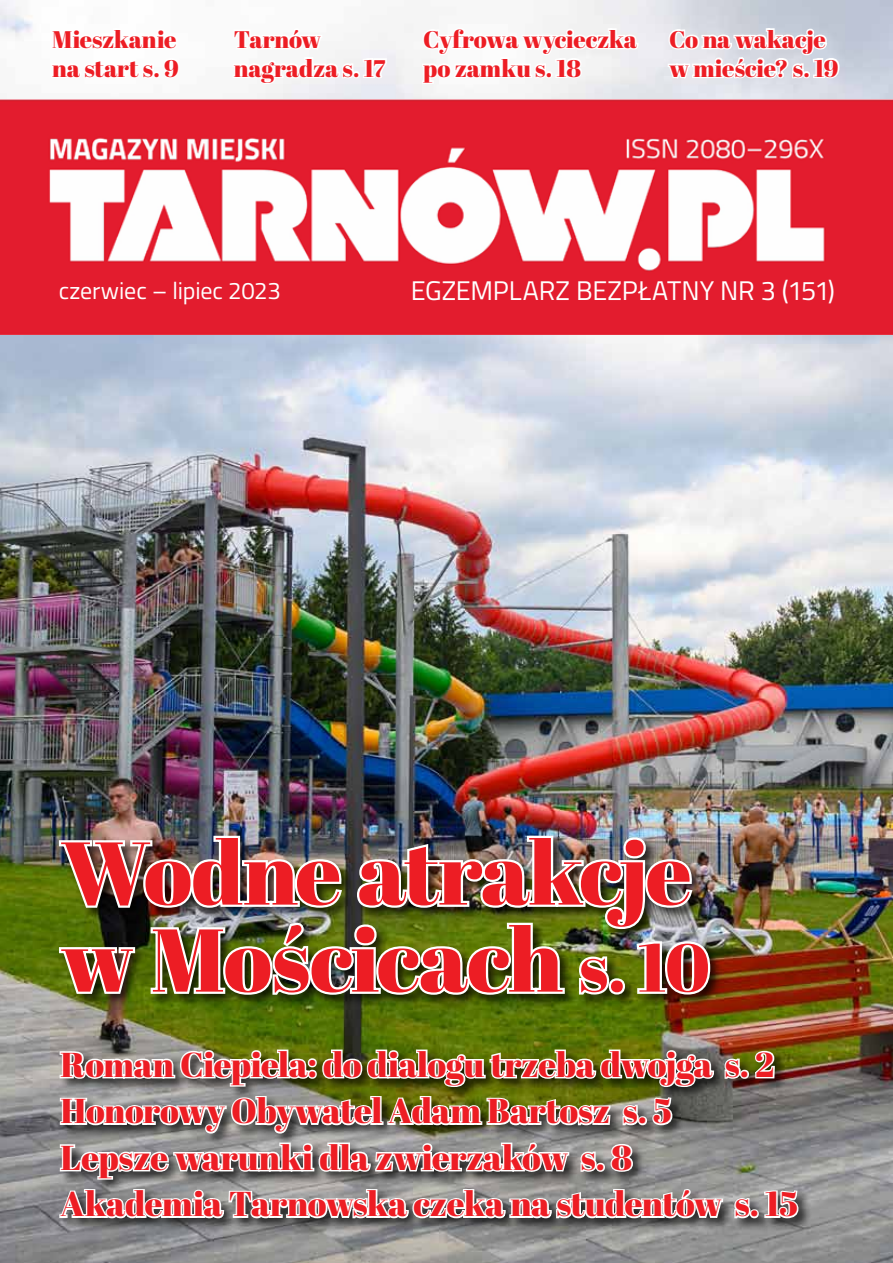
<style>
.page{position:relative;width:893px;height:1263px;background:#fff}
.page>*{position:absolute;margin:0;border:0;box-sizing:border-box;transform-origin:0 0}
.t1{font:88.8px/87px "Abril Fatface";letter-spacing:-.02em;color:#ed1d24}
.t2{font:34.5px/46.5px "Abril Fatface";letter-spacing:-.015em;color:#ed1d24}
.t3{font:27px "Titillium";letter-spacing:-.005em;color:#fff}
.t4{font:24px/28.8px "Abril Fatface";letter-spacing:-.01em;color:#ed1d24}
.t5{font:24px "Titillium";letter-spacing:-.005em;color:#fff}
.s1{font-size:67.5px}
</style>
<div class="page">
<img style="left:0;top:0;width:893px;height:1263px">
<img style="left:0;top:99px;width:893px;height:236px">
<svg style="left:50px;top:27px;width:131px;height:64px"></svg>
<svg style="left:231px;top:27px;width:159px;height:64px"></svg>
<svg style="left:420px;top:26px;width:220px;height:61px"></svg>
<svg style="left:666px;top:27px;width:175px;height:60px"></svg>
<div style="left:57px;top:833px;width:667px;height:175px;background:#000;opacity:.75"></div>
<img style="left:57px;top:833px;width:655px;height:165px">
<div style="left:57px;top:1047px;width:755px;height:185px;background:#000;opacity:.75"></div>
<svg style="left:58px;top:1048px;width:658px;height:40px"></svg>
<svg style="left:723px;top:1056px;width:19px;height:24px"></svg>
<div style="left:740px;top:1070px;width:9px;height:9px;border:3px solid #fff;border-radius:50%"></div>
<svg style="left:750px;top:1049px;width:26px;height:31px"></svg>
<svg style="left:58px;top:1094px;width:554px;height:41px"></svg>
<svg style="left:621px;top:1103px;width:19px;height:24px"></svg>
<div style="left:638px;top:1116px;width:9px;height:9px;border:3px solid #fff;border-radius:50%"></div>
<svg style="left:651px;top:1096px;width:23px;height:31px"></svg>
<svg style="left:58px;top:1141px;width:513px;height:40px"></svg>
<svg style="left:579px;top:1149px;width:19px;height:24px"></svg>
<div style="left:596px;top:1163px;width:9px;height:9px;border:3px solid #fff;border-radius:50%"></div>
<svg style="left:609px;top:1142px;width:25px;height:31px"></svg>
<svg style="left:58px;top:1187px;width:667px;height:40px"></svg>
<svg style="left:733px;top:1196px;width:19px;height:24px"></svg>
<div style="left:750px;top:1209px;width:9px;height:9px;border:3px solid #fff;border-radius:50%"></div>
<svg style="left:763px;top:1189px;width:37px;height:31px"></svg>
<p class="t4" style="left:52px;top:24px;width:128px">Mieszkanie na start s. 9</p>
<p class="t4" style="left:234px;top:24px;width:153px">Tarnów nagradza s. 17</p>
<p class="t4" style="left:423px;top:24px;width:215px">Cyfrowa wycieczka po zamku s. 18</p>
<p class="t4" style="left:669px;top:24px;width:171px">Co na wakacje w mieście? s. 19</p>
<p class="t5" style="left:59px;top:273px;width:224px">czerwiec – lipiec 2023</p>
<p class="t3" style="left:411px;top:271px;width:425px">EGZEMPLARZ BEZPŁATNY NR 3 (151)</p>
<h1 class="t1" style="left:61px;top:827px;width:651px">Wodne atrakcje w Mościcach <span class="s1">s. 10</span></h1>
<p class="t2" style="left:61px;top:1040px;width:739px">Roman Ciepiela: do dialogu trzeba dwojga s. 2<br>Honorowy Obywatel Adam Bartosz s. 5<br>Lepsze warunki dla zwierzaków s. 8<br>Akademia Tarnowska czeka na studentów s. 15</p>
</div>
